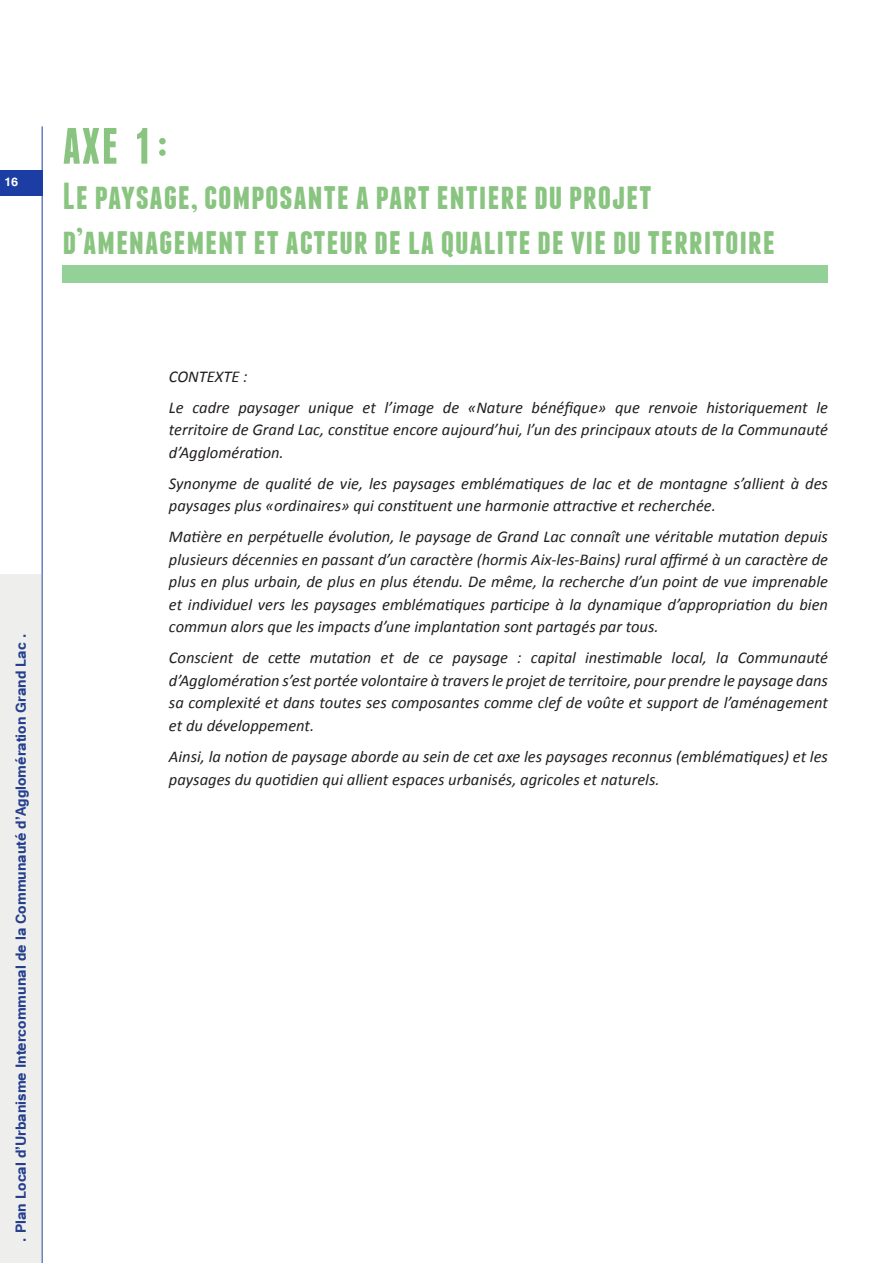
<style>
.page{position:relative;width:893px;height:1263px;background:#fff}
.page>*{position:absolute;margin:0;border:0;box-sizing:border-box;transform-origin:0 0}
.t1{font:700 51px "Franchise";color:#89c480}
.t2{font:700 37.5px/45px "Franchise";letter-spacing:.02em;color:#89c480}
.t3{font:700 18px "Tunga";color:#253f8e}
.t4{font:italic 16.5px/22.5px "Calibri";color:#231f20;text-align:justify}
.t5{font:700 15px "Tunga";color:#fff}
</style>
<div class="page">
<hr style="left:42px;top:127px;width:1px;height:1135px;background:#1c3da3">
<div style="left:0;top:170px;width:43px;height:26px;background:#1c3da3"></div>
<div style="left:0;top:575px;width:43px;height:688px;background:#eeeeec"></div>
<div style="left:63px;top:266px;width:765px;height:17px;background:#94d199"></div>
<p class="t5" style="left:4px;top:172px;width:16px">16</p>
<p class="t1" style="left:63px;top:122px;width:106px">AXE 1 :</p>
<p class="t2" style="left:63px;top:173px;width:714px">Le paysage, composante a part entiere du projet d’amenagement et acteur de la qualite de vie du territoire</p>
<p class="t3" style="left:9px;top:1242px;width:609px;rotate:-90deg">. Plan Local d’Urbanisme Intercommunal de la Communauté d’Agglomération Grand Lac .</p>
<p class="t4" style="left:169px;top:364px;width:80px">CONTEXTE :</p>
<p class="t4" style="left:169px;top:395px;width:661px">Le cadre paysager unique et l’image de «Nature bénéfique» que renvoie historiquement le territoire de Grand Lac, constitue encore aujourd’hui, l’un des principaux atouts de la Communauté d’Agglomération.</p>
<p class="t4" style="left:169px;top:472px;width:661px">Synonyme de qualité de vie, les paysages emblématiques de lac et de montagne s’allient à des paysages plus «ordinaires» qui constituent une harmonie attractive et recherchée.</p>
<p class="t4" style="left:169px;top:525px;width:661px">Matière en perpétuelle évolution, le paysage de Grand Lac connaît une véritable mutation depuis plusieurs décennies en passant d’un caractère (hormis Aix-les-Bains) rural affirmé à un caractère de plus en plus urbain, de plus en plus étendu. De même, la recherche d’un point de vue imprenable et individuel vers les paysages emblématiques participe à la dynamique d’appropriation du bien commun alors que les impacts d’une implantation sont partagés par tous.</p>
<p class="t4" style="left:169px;top:646px;width:661px">Conscient de cette mutation et de ce paysage : capital inestimable local, la Communauté d’Agglomération s’est portée volontaire à travers le projet de territoire, pour prendre le paysage dans sa complexité et dans toutes ses composantes comme clef de voûte et support de l’aménagement et du développement.</p>
<p class="t4" style="left:169px;top:745px;width:661px">Ainsi, la notion de paysage aborde au sein de cet axe les paysages reconnus (emblématiques) et les paysages du quotidien qui allient espaces urbanisés, agricoles et naturels.</p>
</div>
